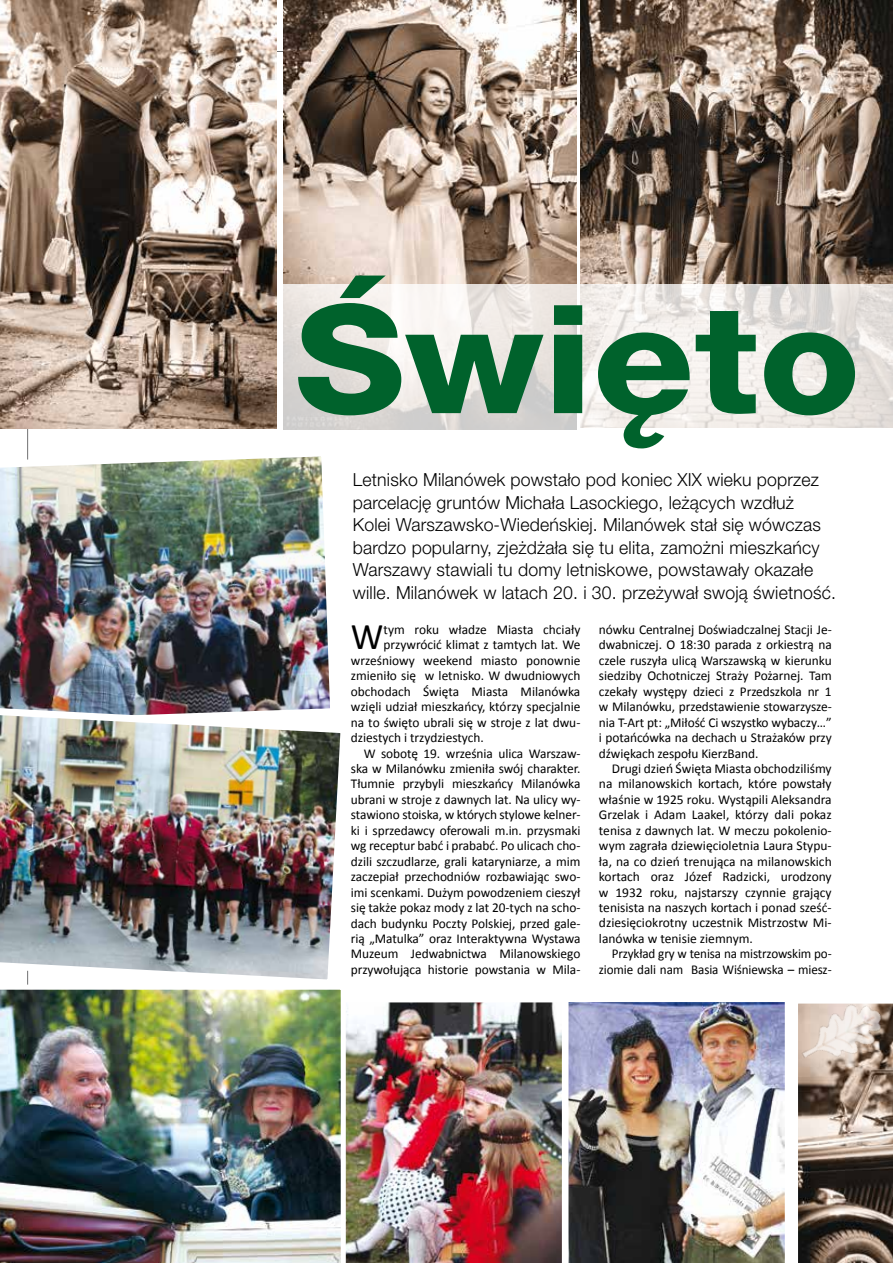
<style>
.page{position:relative;width:893px;height:1263px;background:#fff}
.page>*{position:absolute;margin:0;border:0;box-sizing:border-box;transform-origin:0 0}
.t1{font:800 151.05px "Helvetica Neue LT Pro";color:#00622c;scale:1.1 1}
.t2{font:37.8px "Calibri";color:#000}
.t3{font:300 18px/22.5px "Helvetica Neue LT Pro";letter-spacing:.01em;color:#000}
.t4{font:13.5px/15.5px "Calibri";letter-spacing:-.005em;color:#000;text-align:justify}
</style>
<div class="page">
<hr style="left:27px;top:0;width:1px;height:1203px;background:#707172">
<hr style="left:0;top:51px;width:893px;height:1px;background:#707172">
<svg style="left:798px;top:1080px;width:95px;height:183px;background:#776a5f"></svg>
<img style="left:580px;top:0;width:313px;height:284px">
<img style="left:0;top:0;width:276px;height:429px">
<img style="left:283px;top:0;width:293px;height:429px">
<img style="left:568px;top:1002px;width:217px;height:261px">
<img style="left:346px;top:1002px;width:216px;height:261px">
<img style="left:0;top:445px;width:330px;height:257px">
<img style="left:0;top:702px;width:341px;height:282px">
<img style="left:0;top:984px;width:346px;height:279px">
<svg style="left:284px;top:284px;width:609px;height:146px"></svg>
<img style="left:783px;top:1002px;width:110px;height:78px">
<h1 class="t1" style="left:294px;top:269px;width:516px">Święto</h1>
<p class="t3" style="left:353px;top:468px;width:484px">Letnisko Milanówek powstało pod koniec XIX wieku poprzez parcelację gruntów Michała Lasockiego, leżących wzdłuż Kolei Warszawsko-Wiedeńskiej. Milanówek stał się wówczas bardzo popularny, zjeżdżała się tu elita, zamożni mieszkańcy Warszawy stawiali tu domy letniskowe, powstawały okazałe wille. Milanówek w latach 20. i 30. przeżywał swoją świetność.</p>
<p class="t4" style="left:599px;top:621px;width:234px">nówku Centralnej Doświadczalnej Stacji Je&shy;dwabniczej. O 18:30 parada z orkiestrą na czele ruszyła ulicą Warszawską w kierunku siedziby Ochotniczej Straży Pożarnej. Tam czekały występy dzieci z Przedszkola nr 1 w Milanówku, przedstawienie stowarzysze&shy;nia T-Art pt: „Miłość Ci wszystko wybaczy…” i potańcówka na dechach u Strażaków przy dźwiękach zespołu KierzBand.</p>
<p class="t4" style="left:599px;top:760px;width:234px;text-indent:13px">Drugi dzień Święta Miasta obchodziliśmy na milanowskich kortach, które powstały właśnie w 1925 roku. Wystąpili Aleksandra Grzelak i Adam Laakel, którzy dali pokaz tenisa z dawnych lat. W meczu pokolenio&shy;wym zagrała dziewięcioletnia Laura Stypu&shy;ła, na co dzień trenująca na milanowskich kortach oraz Józef Radzicki, urodzony w 1932 roku, najstarszy czynnie grający tenisista na naszych kortach i ponad sześć&shy;dziesięciokrotny uczestnik Mistrzostw Mi&shy;lanówka w tenisie ziemnym.</p>
<p class="t4" style="left:599px;top:945px;width:234px;text-align:right">Przykład gry w tenisa na mistrzowskim po&shy;ziomie dali nam Basia Wiśniewska – miesz-</p>
<h2 class="t2" style="left:351px;top:613px;width:34px">W</h2>
<p class="t4" style="left:384px;top:621px;width:198px">tym roku władze Miasta chciały</p>
<p class="t4" style="left:384px;top:636px;width:198px">przywrócić klimat z tamtych lat. We</p>
<p class="t4" style="left:351px;top:652px;width:231px">wrześniowy weekend miasto ponownie</p>
<p class="t4" style="left:351px;top:667px;width:231px">zmieniło się w letnisko. W dwudniowych</p>
<p class="t4" style="left:351px;top:683px;width:231px">obchodach Święta Miasta Milanówka</p>
<p class="t4" style="left:351px;top:698px;width:231px">wzięli udział mieszkańcy, którzy specjalnie</p>
<p class="t4" style="left:351px;top:714px;width:231px">na to święto ubrali się w stroje z lat dwu-</p>
<p class="t4" style="left:351px;top:729px;width:134px">dziestych i trzydziestych.</p>
<p class="t4" style="left:364px;top:745px;width:218px">W sobotę 19. września ulica Warszaw-</p>
<p class="t4" style="left:351px;top:760px;width:231px">ska w Milanówku zmieniła swój charakter.</p>
<p class="t4" style="left:351px;top:776px;width:231px">Tłumnie przybyli mieszkańcy Milanówka</p>
<p class="t4" style="left:351px;top:791px;width:231px">ubrani w stroje z dawnych lat. Na ulicy wy-</p>
<p class="t4" style="left:351px;top:806px;width:231px">stawiono stoiska, w których stylowe kelner-</p>
<p class="t4" style="left:351px;top:822px;width:231px">ki i sprzedawcy oferowali m.in. przysmaki</p>
<p class="t4" style="left:351px;top:837px;width:231px">wg receptur babć i prababć. Po ulicach cho-</p>
<p class="t4" style="left:351px;top:853px;width:231px">dzili szczudlarze, grali kataryniarze, a mim</p>
<p class="t4" style="left:351px;top:868px;width:231px">zaczepiał przechodniów rozbawiając swo-</p>
<p class="t4" style="left:351px;top:884px;width:231px">imi scenkami. Dużym powodzeniem cieszył</p>
<p class="t4" style="left:351px;top:899px;width:231px">się także pokaz mody z lat 20-tych na scho-</p>
<p class="t4" style="left:351px;top:915px;width:231px">dach budynku Poczty Polskiej, przed gale-</p>
<p class="t4" style="left:351px;top:930px;width:231px">rią „Matulka” oraz I nteraktywna Wystawa</p>
<p class="t4" style="left:351px;top:945px;width:231px">Muzeum Jedwabnictwa Milanowskiego</p>
<p class="t4" style="left:351px;top:961px;width:231px">przywołująca historie powstania w Mila-</p>
</div>
